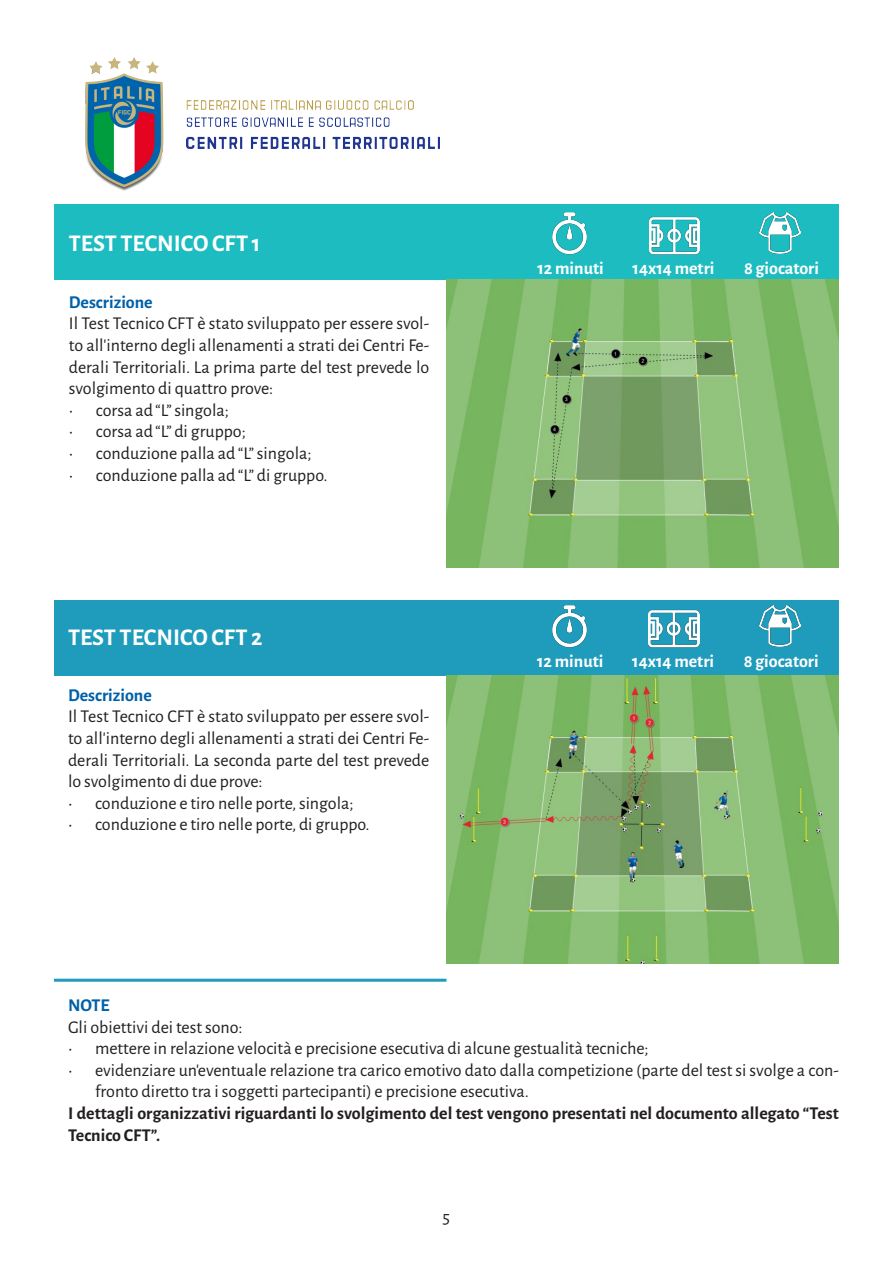
<style>
.page{position:relative;width:893px;height:1263px;background:#fff}
.page>*{position:absolute;margin:0;border:0;box-sizing:border-box;transform-origin:0 0}
.t1{font:700 24px "Alegreya Sans";color:#fff}
.t2{font:18px/21.6px "Alegreya Sans";color:#231f20;text-align:justify}
.t3{font:700 18px/21.6px "Alegreya Sans";color:#231f20}
.t4{font:700 18px "Alegreya Sans";color:#fff}
.t5{font:700 18px "Alegreya Sans";color:#0060a9}
</style>
<div class="page">
<img style="left:186px;top:101px;width:253px;height:48px">
<img style="left:85px;top:57px;width:79px;height:134px">
<div style="left:54px;top:600px;width:785px;height:75px;background:#1f9bbc"></div>
<div style="left:54px;top:204px;width:785px;height:76px;background:#1cbcc1"></div>
<img style="left:552px;top:212px;width:35px;height:42px">
<img style="left:759px;top:213px;width:42px;height:41px">
<img style="left:649px;top:217px;width:51px;height:38px">
<img style="left:446px;top:279px;width:393px;height:288px">
<img style="left:446px;top:675px;width:393px;height:288px">
<img style="left:552px;top:605px;width:35px;height:42px">
<img style="left:759px;top:605px;width:41px;height:42px">
<img style="left:649px;top:610px;width:50px;height:38px">
<hr style="left:54px;top:979px;width:392px;height:3px;background:#1f9bbc">
<p class="t1" style="left:69px;top:226px;width:193px">TEST TECNICO CFT 1</p>
<p class="t5" style="left:69px;top:289px;width:85px">Descrizione</p>
<p class="t2" style="left:69px;top:312px;width:362px">Il Test Tecnico CFT è stato sviluppato per essere svol&shy;to all’interno degli allenamenti a strati dei Centri Fe&shy;derali Territoriali. La prima parte del test prevede lo svolgimento di quattro prove:</p>
<p class="t2" style="left:69px;top:398px;width:162px">• corsa ad “L” singola;</p>
<p class="t2" style="left:69px;top:420px;width:178px">• corsa ad “L” di gruppo;</p>
<p class="t2" style="left:69px;top:442px;width:244px">• conduzione palla ad “L” singola;</p>
<p class="t2" style="left:69px;top:463px;width:260px">• conduzione palla ad “L” di gruppo.</p>
<p class="t1" style="left:68px;top:620px;width:196px">TEST TECNICO CFT 2</p>
<p class="t5" style="left:68px;top:682px;width:85px">Descrizione</p>
<p class="t2" style="left:68px;top:705px;width:363px">Il Test Tecnico CFT è stato sviluppato per essere svol&shy;to all’interno degli allenamenti a strati dei Centri Fe&shy;derali Territoriali. La seconda parte del test prevede lo svolgimento di due prove:</p>
<p class="t2" style="left:68px;top:791px;width:287px">• conduzione e tiro nelle porte, singola;</p>
<p class="t2" style="left:68px;top:813px;width:303px">• conduzione e tiro nelle porte, di gruppo.</p>
<p class="t4" style="left:537px;top:255px;width:68px">12 minuti</p>
<p class="t4" style="left:633px;top:255px;width:83px">14x14 metri</p>
<p class="t4" style="left:744px;top:255px;width:77px">8 giocatori</p>
<p class="t4" style="left:537px;top:648px;width:68px">12 minuti</p>
<p class="t4" style="left:632px;top:648px;width:83px">14x14 metri</p>
<p class="t4" style="left:744px;top:648px;width:77px">8 giocatori</p>
<p class="t5" style="left:68px;top:992px;width:43px">NOTE</p>
<p class="t2" style="left:68px;top:1015px;width:176px">Gli obiettivi dei test sono:</p>
<p class="t2" style="left:68px;top:1037px;width:582px">• mettere in relazione velocità e precisione esecutiva di alcune gestualità tecniche;</p>
<p class="t2" style="left:95px;top:1058px;width:745px;text-indent:-27px">• evidenziare un’eventuale relazione tra carico emotivo dato dalla competizione (parte del test si svolge a con&shy;fronto diretto tra i soggetti partecipanti) e precisione esecutiva.</p>
<p class="t3" style="left:68px;top:1101px;width:772px">I dettagli organizzativi riguardanti lo svolgimento del test vengono presentati nel documento allegato “Test<br>Tecnico CFT”.</p>
<p class="t2" style="left:443px;top:1206px;width:9px">5</p>
</div>
